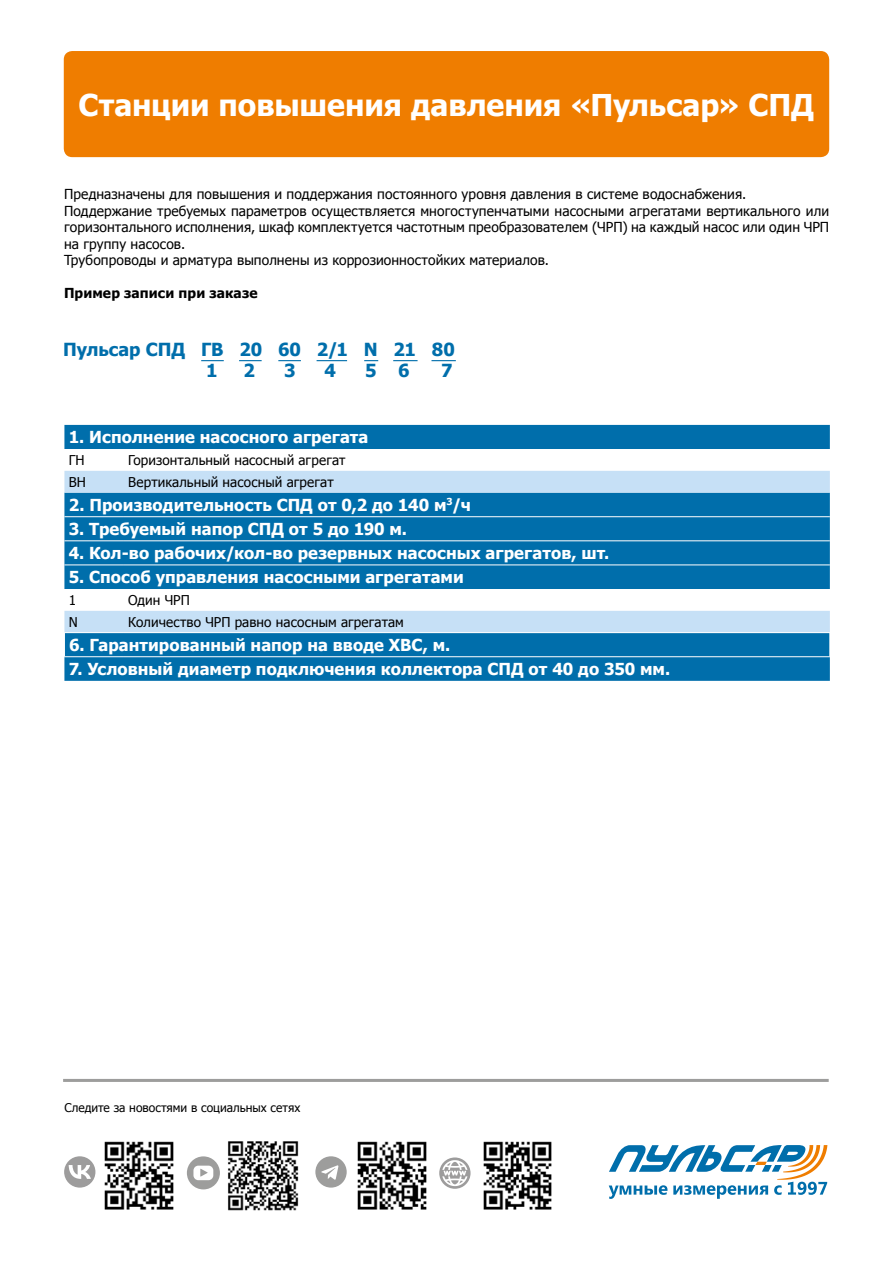
<style>
.page{position:relative;width:893px;height:1263px;background:#fff}
.page>*{position:absolute;margin:0;border:0;box-sizing:border-box;transform-origin:0 0}
.t1{font:700 30px "Tahoma";letter-spacing:-.005em;color:#fff}
.t2{font:700 18px/21px "Tahoma";letter-spacing:-.005em;color:#006eab}
.t3{font:700 16.5px "Tahoma";letter-spacing:.005em;color:#fff}
.t4{font:13.8px/16.5px "Tahoma";letter-spacing:.01em;color:#000}
.t5{font:700 13.8px "Tahoma";letter-spacing:.01em;color:#000}
.t6{font:13.5px "Tahoma";letter-spacing:.005em;color:#000}
.t7{font:12px "Tahoma";color:#000}
</style>
<div class="page">
<hr style="left:63px;top:1079px;width:766px;height:3px;background:#9d9d9c">
<svg style="left:609px;top:1145px;width:218px;height:54px"></svg>
<img style="left:104px;top:1141px;width:70px;height:69px">
<img style="left:228px;top:1141px;width:71px;height:70px">
<img style="left:357px;top:1141px;width:70px;height:69px">
<img style="left:483px;top:1141px;width:69px;height:69px">
<div style="left:64px;top:1156px;width:31px;height:31px;background:#9d9c9c;border-radius:50%"></div>
<svg style="left:69px;top:1165px;width:22px;height:14px"></svg>
<div style="left:187px;top:1156px;width:33px;height:33px;background:#9d9d9c;border-radius:50%"></div>
<div style="left:193px;top:1165px;width:20px;height:15px;background:#fff;border-radius:5px"></div>
<svg style="left:200px;top:1169px;width:8px;height:8px"></svg>
<div style="left:315px;top:1156px;width:32px;height:31px;background:#9d9d9c;border-radius:50%"></div>
<svg style="left:321px;top:1165px;width:18px;height:15px"></svg>
<svg style="left:439px;top:1157px;width:32px;height:32px"></svg>
<svg style="left:442px;top:1160px;width:25px;height:26px"></svg>
<div style="left:64px;top:51px;width:765px;height:106px;background:#ef7d00;border-radius:9px"></div>
<svg style="left:201px;top:360px;width:23px;height:1px"></svg>
<svg style="left:239px;top:360px;width:23px;height:1px"></svg>
<svg style="left:278px;top:360px;width:23px;height:1px"></svg>
<svg style="left:364px;top:360px;width:14px;height:1px"></svg>
<svg style="left:393px;top:360px;width:25px;height:1px"></svg>
<svg style="left:431px;top:360px;width:25px;height:1px"></svg>
<hr style="left:317px;top:360px;width:30px;height:1px;background:#006eab">
<div style="left:64px;top:425px;width:766px;height:256px;background:#006eab"></div>
<svg style="left:64px;top:449px;width:766px;height:22px"></svg>
<svg style="left:64px;top:471px;width:766px;height:161px;background:#5ba2cb"></svg>
<hr style="left:64px;top:564px;width:60px;height:1px;background:#fff">
<hr style="left:124px;top:564px;width:706px;height:1px;background:#fff">
<hr style="left:64px;top:516px;width:60px;height:1px;background:#fff">
<hr style="left:124px;top:516px;width:706px;height:1px;background:#fff">
<hr style="left:64px;top:540px;width:60px;height:1px;background:#fff">
<hr style="left:124px;top:540px;width:706px;height:1px;background:#fff">
<hr style="left:64px;top:632px;width:60px;height:1px;background:#fff">
<svg style="left:64px;top:633px;width:1px;height:23px"></svg>
<hr style="left:124px;top:632px;width:706px;height:1px;background:#fff">
<svg style="left:829px;top:633px;width:1px;height:23px"></svg>
<hr style="left:64px;top:656px;width:60px;height:1px;background:#fff">
<hr style="left:124px;top:656px;width:706px;height:1px;background:#fff">
<h1 class="t1" style="left:79px;top:84px;width:737px">Станции повышения давления «Пульсар» СПД</h1>
<p class="t4" style="left:64px;top:185px;width:767px">Предназначены для повышения и поддержания постоянного уровня давления в системе водоснабжения.<br>Поддержание требуемых параметров осуществляется многоступенчатыми насосными агрегатами вертикального или горизонтального исполнения, шкаф комплектуется частотным преобразователем (ЧРП) на каждый насос или один ЧРП на группу насосов.<br>Трубопроводы и арматура выполнены из коррозионностойких материалов.</p>
<p class="t5" style="left:64px;top:284px;width:195px">Пример записи при заказе</p>
<h2 class="t2" style="left:206px;top:338px;width:250px;text-indent:-143px">Пульсар СПД ГВ 20 60 2/1 N 21 80<br>1</h2>
<h2 class="t2" style="left:243px;top:359px;width:13px">2</h2>
<h2 class="t2" style="left:284px;top:359px;width:13px">3</h2>
<h2 class="t2" style="left:324px;top:359px;width:13px">4</h2>
<h2 class="t2" style="left:365px;top:359px;width:46px">5 6</h2>
<h2 class="t2" style="left:441px;top:359px;width:13px">7</h2>
<p class="t3" style="left:69px;top:426px;width:301px">1. Исполнение насосного агрегата</p>
<p class="t6" style="left:69px;top:451px;width:18px">ГН</p>
<p class="t6" style="left:128px;top:451px;width:219px">Горизонтальный насосный агрегат</p>
<p class="t6" style="left:69px;top:473px;width:19px">ВН</p>
<p class="t6" style="left:128px;top:473px;width:207px">Вертикальный насосный агрегат</p>
<p class="t3" style="left:69px;top:493px;width:404px">2. Производительность СПД от 0,2 до 140 м<sup>3</sup>/ч</p>
<p class="t3" style="left:69px;top:517px;width:340px">3. Требуемый напор СПД от 5 до 190 м.</p>
<p class="t3" style="left:69px;top:542px;width:542px">4. Кол-во рабочих/кол-во резервных насосных агрегатов, шт.</p>
<p class="t3" style="left:69px;top:566px;width:397px">5. Способ управления насосными агрегатами</p>
<p class="t6" style="left:69px;top:591px;width:9px">1</p>
<p class="t6" style="left:128px;top:591px;width:63px">Один ЧРП</p>
<p class="t6" style="left:69px;top:613px;width:11px">N</p>
<p class="t6" style="left:128px;top:613px;width:277px">Количество ЧРП равно насосным агрегатам</p>
<p class="t3" style="left:69px;top:633px;width:383px">6. Гарантированный напор на вводе ХВС, м.</p>
<p class="t3" style="left:69px;top:657px;width:603px">7. Условный диаметр подключения коллектора СПД от 40 до 350 мм.</p>
<p class="t7" style="left:64px;top:1100px;width:237px">Следите за новостями в социальных сетях</p>
</div>
